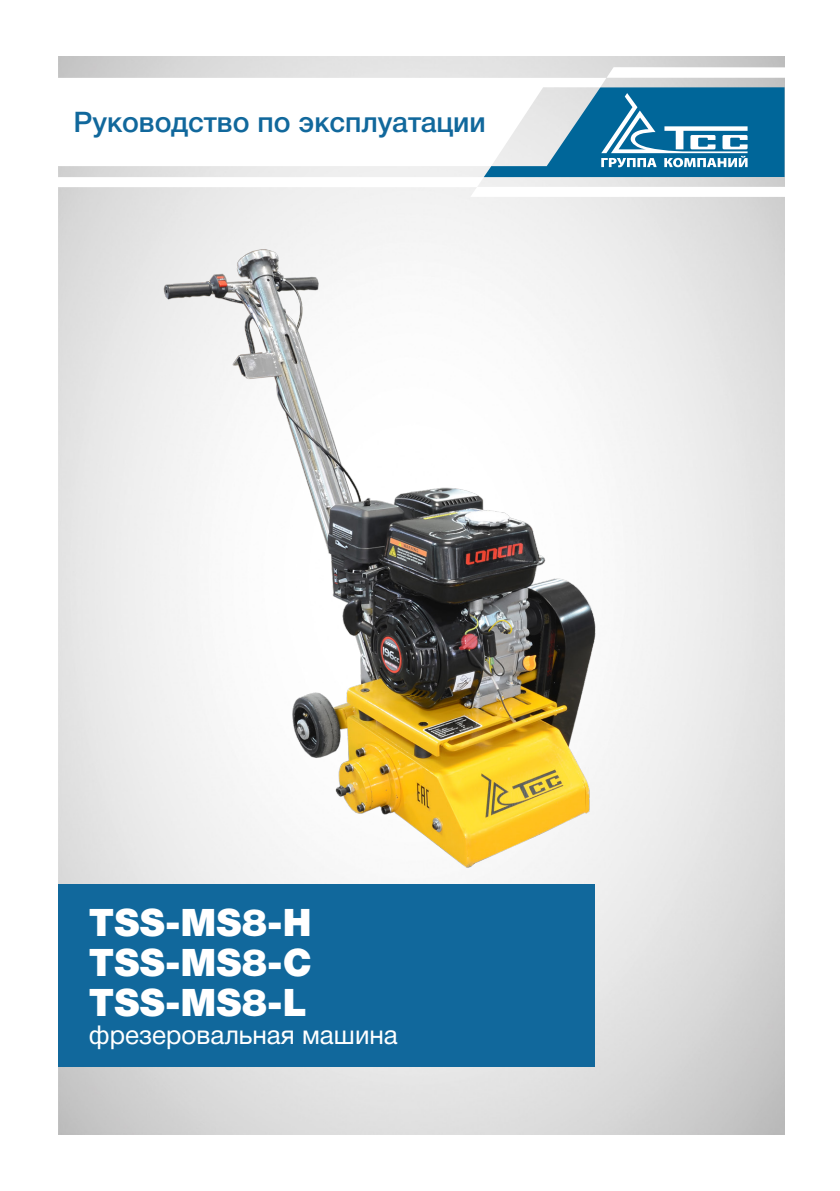
<style>
.page{position:relative;width:840px;height:1191px;background:#fff}
.page>*{position:absolute;margin:0;border:0;box-sizing:border-box;transform-origin:0 0}
.t1{font:900 38px "Helvetica Neue Cyr";color:#fff}
.t2{font:500 28.4px "Helvetica Neue Cyr";color:#11689c}
.t3{font:26px "Helvetica Neue Cyr";color:#fff}
</style>
<div class="page">
<img style="left:58px;top:57px;width:726px;height:1077px">
<div style="left:58px;top:884px;width:536px;height:182px;background:#11689c"></div>
<svg style="left:58px;top:78px;width:548px;height:9px"></svg>
<svg style="left:58px;top:87px;width:726px;height:110px"></svg>
<svg style="left:606px;top:67px;width:178px;height:11px"></svg>
<img style="left:58px;top:244px;width:724px;height:627px">
<p class="t2" style="left:73px;top:107px;width:414px">Руководство по эксплуатации</p>
<p class="t1" style="left:89px;top:901px;width:224px">TSS-MS8-H</p>
<p class="t1" style="left:89px;top:941px;width:224px">TSS-MS8-C</p>
<p class="t1" style="left:89px;top:981px;width:219px">TSS-MS8-L</p>
<p class="t3" style="left:89px;top:1021px;width:310px">фрезеровальная машина</p>
</div>
